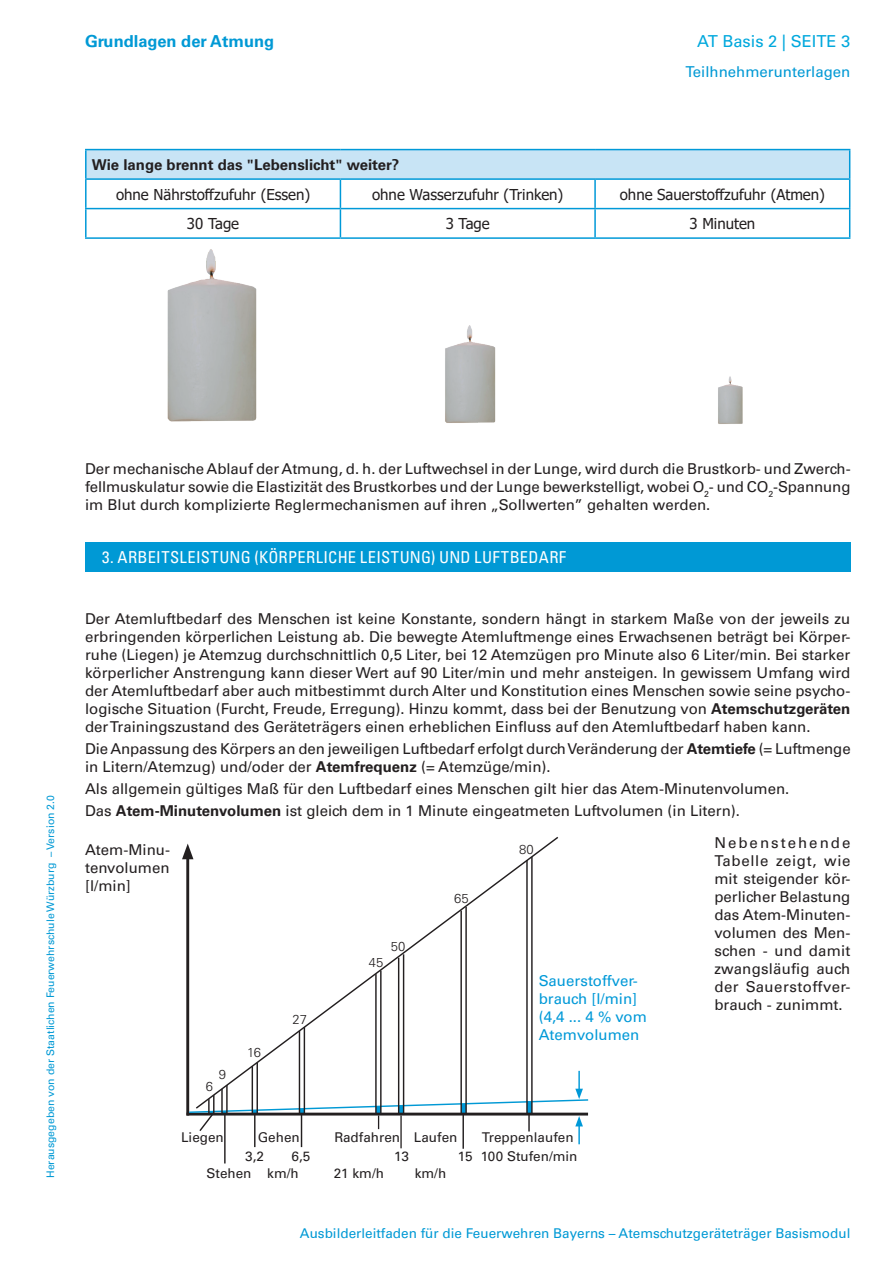
<style>
.page{position:relative;width:893px;height:1263px;background:#fff}
.page>*{position:absolute;margin:0;border:0;box-sizing:border-box;transform-origin:0 0}
.t1{font:condensed 16.5px "Univers LT Pro";letter-spacing:.015em;color:#fff}
.t2{font:700 16.5px "Univers LT Std";color:#0099d5}
.t3{font:16.5px "Univers LT Std";color:#00a8dd}
.t4{font:15px/18px "Univers LT Pro 55 Roman";color:#231f20;text-align:justify}
.t5{font:15px "Tahoma";color:#231f20}
.t6{font:15px/18px "Univers LT Pro 55 Roman";color:#0099d8}
.t7{font:700 15px "Univers LT Pro 65";color:#231f20}
.t8{font:15px "Univers LT Std";color:#0099d5}
.t9{font:13.5px "Univers LT Pro 55 Roman";color:#231f20}
.t10{font:13.5px "Univers LT Pro 55 Roman";color:#0099d5}
.t11{font:300 13.05px "Univers LT Pro 45";color:#231f20}
.t12{font:10.5px "Univers LT Pro 55 Roman";color:#0099d5}
.s1{font-family:"Univers LT Pro 65";font-weight:700}
</style>
<div class="page">
<img style="left:167px;top:249px;width:90px;height:173px">
<img style="left:445px;top:325px;width:51px;height:98px">
<img style="left:718px;top:376px;width:25px;height:48px">
<div style="left:86px;top:150px;width:764px;height:29px;background:#c8e4f5"></div>
<hr style="left:85px;top:149px;width:255px;height:1px;background:#0099d8">
<hr style="left:85px;top:150px;width:2px;height:28px;background:#0099d8">
<hr style="left:340px;top:149px;width:255px;height:1px;background:#0099d8">
<hr style="left:595px;top:149px;width:255px;height:1px;background:#0099d8">
<hr style="left:85px;top:178px;width:255px;height:2px;background:#0099d8">
<hr style="left:85px;top:180px;width:2px;height:28px;background:#0099d8">
<hr style="left:340px;top:178px;width:255px;height:2px;background:#0099d8">
<hr style="left:595px;top:178px;width:255px;height:2px;background:#0099d8">
<hr style="left:594px;top:180px;width:2px;height:28px;background:#0099d8">
<hr style="left:85px;top:208px;width:255px;height:1px;background:#0099d8">
<hr style="left:85px;top:209px;width:2px;height:28px;background:#0099d8">
<hr style="left:340px;top:208px;width:255px;height:1px;background:#0099d8">
<svg style="left:340px;top:180px;width:1px;height:57px"></svg>
<hr style="left:595px;top:208px;width:255px;height:1px;background:#0099d8">
<hr style="left:594px;top:209px;width:2px;height:28px;background:#0099d8">
<svg style="left:849px;top:150px;width:1px;height:87px"></svg>
<hr style="left:85px;top:237px;width:255px;height:2px;background:#0099d8">
<hr style="left:340px;top:237px;width:255px;height:2px;background:#0099d8">
<hr style="left:595px;top:237px;width:255px;height:2px;background:#0099d8">
<div style="left:85px;top:542px;width:765px;height:30px;background:#0099d5"></div>
<hr style="left:186px;top:854px;width:3px;height:261px;background:#231f20">
<svg style="left:182px;top:843px;width:11px;height:16px"></svg>
<hr style="left:578px;top:1124px;width:2px;height:20px;background:#0099d8">
<hr style="left:578px;top:1071px;width:2px;height:20px;background:#0099d8">
<svg style="left:220px;top:836px;width:339px;height:253px"></svg>
<hr style="left:252px;top:1066px;width:1px;height:49px;background:#231f20">
<hr style="left:299px;top:1031px;width:1px;height:84px;background:#231f20">
<hr style="left:375px;top:974px;width:2px;height:141px;background:#231f20">
<hr style="left:398px;top:958px;width:1px;height:157px;background:#231f20">
<hr style="left:460px;top:910px;width:2px;height:205px;background:#231f20">
<hr style="left:526px;top:860px;width:2px;height:255px;background:#231f20">
<hr style="left:226px;top:1085px;width:2px;height:29px;background:#231f20">
<hr style="left:257px;top:1063px;width:1px;height:52px;background:#231f20">
<hr style="left:304px;top:1027px;width:1px;height:88px;background:#231f20">
<hr style="left:380px;top:970px;width:2px;height:145px;background:#231f20">
<hr style="left:403px;top:954px;width:1px;height:161px;background:#231f20">
<hr style="left:465px;top:907px;width:2px;height:208px;background:#231f20">
<hr style="left:531px;top:857px;width:2px;height:258px;background:#231f20">
<hr style="left:224px;top:1115px;width:2px;height:48px;background:#231f20">
<hr style="left:301px;top:1115px;width:1px;height:32px;background:#231f20">
<hr style="left:254px;top:1115px;width:1px;height:32px;background:#231f20">
<hr style="left:400px;top:1115px;width:2px;height:33px;background:#231f20">
<hr style="left:462px;top:1115px;width:2px;height:34px;background:#231f20">
<svg style="left:188px;top:1089px;width:401px;height:44px"></svg>
<p class="t2" style="left:85px;top:32px;width:191px">Grundlagen der Atmung</p>
<p class="t3" style="left:697px;top:32px;width:155px">AT Basis 2 | SEITE 3</p>
<p class="t8" style="left:685px;top:63px;width:166px">Teilhnehmerunterlagen</p>
<p class="t7" style="left:92px;top:154px;width:309px">Wie lange brennt das "Lebenslicht" weiter?</p>
<p class="t5" style="left:116px;top:184px;width:196px">ohne Nährstoffzufuhr (Essen)</p>
<p class="t5" style="left:372px;top:184px;width:193px">ohne Wasserzufuhr (Trinken)</p>
<p class="t5" style="left:620px;top:184px;width:207px">ohne Sauerstoffzufuhr (Atmen)</p>
<p class="t5" style="left:187px;top:214px;width:54px">30 Tage</p>
<p class="t5" style="left:446px;top:214px;width:46px">3 Tage</p>
<p class="t5" style="left:689px;top:214px;width:67px">3 Minuten</p>
<p class="t12" style="left:43px;top:1178px;width:384px;rotate:-90deg">Herausgegeben von der Staatlichen Feuerwehrschule Würzburg – Version 2.0</p>
<p class="t4" style="left:85px;top:459px;width:767px">Der mechanische Ablauf der Atmung, d. h. der Luftwechsel in der Lunge, wird durch die Brustkorb- und Zwerch&shy;fellmuskulatur sowie die Elastizität des Brustkorbes und der Lunge bewerkstelligt, wobei O<sub>2</sub>- und CO<sub>2</sub>-Spannung im Blut durch komplizierte Reglermechanismen auf ihren „Sollwerten” gehalten werden.</p>
<p class="t1" style="left:102px;top:547px;width:465px">3. ARBEITSLEISTUNG (KÖRPERLICHE LEISTUNG) UND LUFTBEDARF</p>
<p class="t4" style="left:85px;top:609px;width:767px">Der Atemluftbedarf des Menschen ist keine Konstante, sondern hängt in starkem Maße von der jeweils zu erbringenden körperlichen Leistung ab. Die bewegte Atemluftmenge eines Erwachsenen beträgt bei Körper&shy;ruhe (Liegen) je Atemzug durchschnittlich 0,5 Liter, bei 12 Atemzügen pro Minute also 6 Liter/min. Bei starker körperlicher Anstrengung kann dieser Wert auf 90 Liter/min und mehr ansteigen. In gewissem Umfang wird der Atemluftbedarf aber auch mitbestimmt durch Alter und Konstitution eines Menschen sowie seine psycho&shy;logische Situation (Furcht, Freude, Erregung). Hinzu kommt, dass bei der Benutzung von <span class="s1">Atemschutzgeräten </span>der Trainingszustand des Geräteträgers einen erheblichen Einfluss auf den Atemluftbedarf haben kann.</p>
<p class="t4" style="left:85px;top:739px;width:767px">Die Anpassung des Körpers an den jeweiligen Luftbedarf erfolgt durch Veränderung der <span class="s1">Atemtiefe</span> (= Luftmenge in Litern/Atemzug) und/oder der <span class="s1">Atemfrequenz</span> (= Atemzüge/min).</p>
<p class="t4" style="left:85px;top:777px;width:706px;line-height:22.2px">Als allgemein gültiges Maß für den Luftbedarf eines Menschen gilt hier das Atem-Minutenvolumen.<br>Das <span class="s1">Atem-Minutenvolumen</span> ist gleich dem in 1 Minute eingeatmeten Luftvolumen (in Litern).</p>
<p class="t4" style="left:714px;top:833px;width:138px">Nebenstehende Tabelle zeigt, wie mit steigender kör&shy;perlicher Belastung das Atem-Minuten&shy;volumen des Men&shy;schen - und damit zwangsläufig auch der Sauerstoffver&shy;brauch - zunimmt.</p>
<p class="t4" style="left:85px;top:840px;width:86px">Atem-Minu&shy;tenvolumen [l/min]</p>
<p class="t11" style="left:519px;top:841px;width:16px">80</p>
<p class="t11" style="left:454px;top:889px;width:16px">65</p>
<p class="t11" style="left:391px;top:938px;width:16px">50</p>
<p class="t11" style="left:369px;top:954px;width:16px">45</p>
<p class="t6" style="left:539px;top:971px;width:110px">Sauerstoffver&shy;brauch [l/min] (4,4 ... 4 % vom<br>Atemvolumen</p>
<p class="t11" style="left:293px;top:1011px;width:16px">27</p>
<p class="t11" style="left:219px;top:1065px;width:9px">9</p>
<p class="t11" style="left:206px;top:1078px;width:9px">6</p>
<p class="t11" style="left:247px;top:1043px;width:15px">16</p>
<p class="t9" style="left:181px;top:1128px;width:44px">Liegen</p>
<p class="t9" style="left:258px;top:1128px;width:44px">Gehen</p>
<p class="t9" style="left:334px;top:1128px;width:125px">Radfahren Laufen</p>
<p class="t9" style="left:482px;top:1128px;width:93px">Treppenlaufen</p>
<p class="t9" style="left:206px;top:1164px;width:94px">Stehen km/h</p>
<p class="t9" style="left:334px;top:1164px;width:52px">21 km/h</p>
<p class="t9" style="left:415px;top:1164px;width:33px">km/h</p>
<p class="t9" style="left:245px;top:1147px;width:20px">3,2</p>
<p class="t9" style="left:292px;top:1147px;width:20px">6,5</p>
<p class="t9" style="left:394px;top:1147px;width:16px">13</p>
<p class="t9" style="left:458px;top:1147px;width:121px">15 100 Stufen/min</p>
<p class="t10" style="left:300px;top:1224px;width:552px">Ausbilderleitfaden für die Feuerwehren Bayerns – Atemschutzgeräteträger Basismodul</p>
</div>
